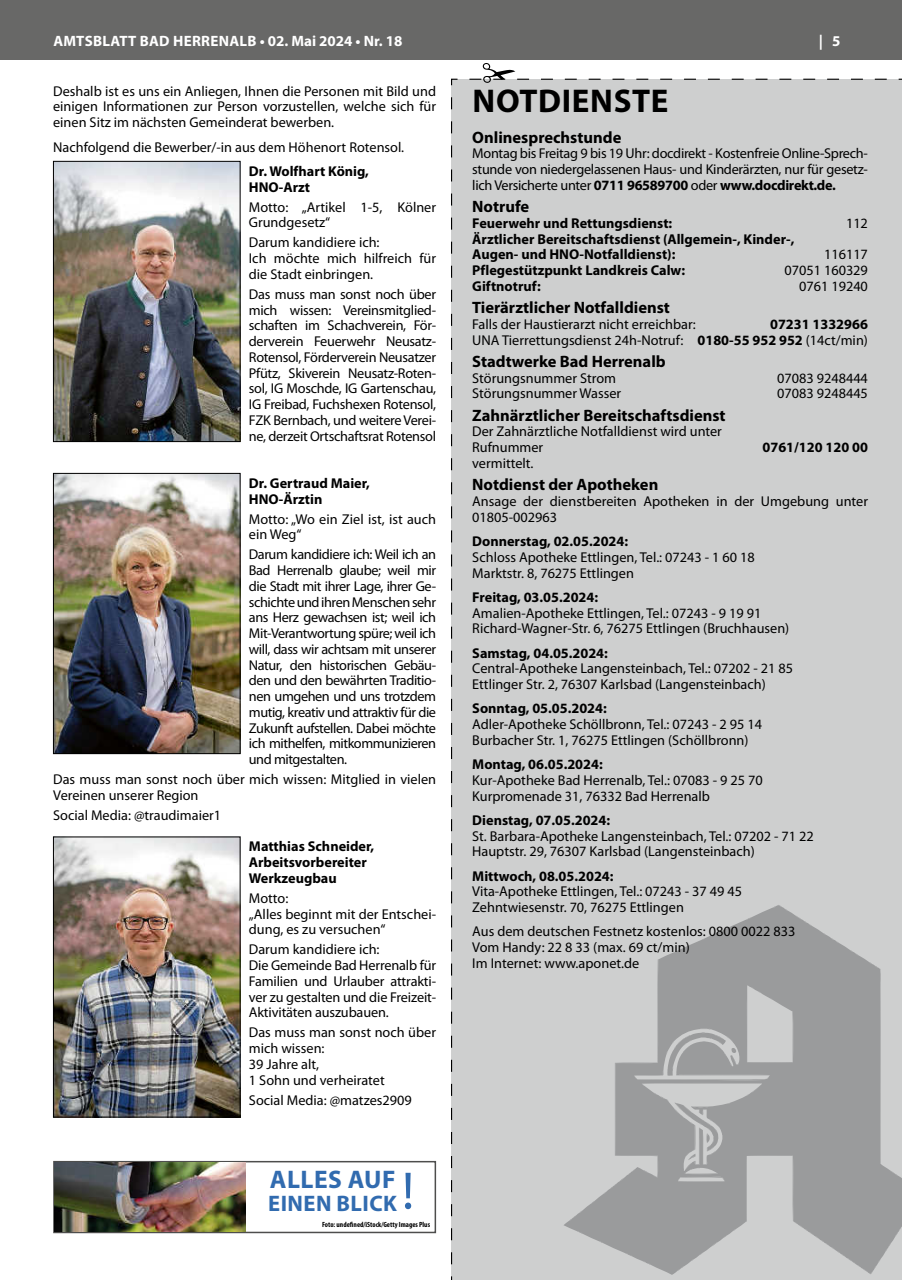
<style>
.page{position:relative;width:902px;height:1280px;background:#fff}
.page>*{position:absolute;margin:0;border:0;box-sizing:border-box;transform-origin:0 0}
.t1{font:53.1px "Myriad Pro";color:#316baf}
.t2{font:700 33px "Myriad Pro";letter-spacing:.02em;color:#000}
.t3{font:700 25.5px "Myriad Pro";letter-spacing:.02em;color:#316baf}
.t4{font:700 22.5px "Myriad Pro";letter-spacing:.02em;color:#316baf}
.t5{font:700 16.5px "Myriad Pro";color:#000}
.t6{font:700 15px "Myriad Pro";letter-spacing:.02em;color:#fff}
.t7{font:14.25px/15.8px "Myriad Pro";color:#000}
.t8{font:700 14.25px/15.8px "Myriad Pro";color:#000}
.t9{font:700 condensed 7.5px "Myriad Pro";color:#000}
.s1{font-weight:700}
</style>
<div class="page">
<div style="left:0;top:0;width:901px;height:60px;background:#686867"></div>
<img style="left:55px;top:163px;width:183px;height:277px">
<div style="left:53px;top:161px;width:187px;height:281px;border:1px solid #000"></div>
<img style="left:55px;top:475px;width:183px;height:277px">
<div style="left:53px;top:473px;width:187px;height:281px;border:1px solid #000"></div>
<img style="left:55px;top:839px;width:183px;height:276px">
<div style="left:53px;top:837px;width:187px;height:280px;border:1px solid #000"></div>
<div style="left:451px;top:78px;width:450px;height:1202px;background:#cecfcf"></div>
<svg style="left:463px;top:63px;width:423px;height:20px"></svg>
<svg style="left:563px;top:905px;width:338px;height:370px;background:#c3c4c5"></svg>
<svg style="left:572px;top:906px;width:221px;height:53px;background:#bcbdbd"></svg>
<svg style="left:568px;top:959px;width:333px;height:315px;background:#aeafb0"></svg>
<div style="left:53px;top:1161px;width:383px;height:72px;border:2px solid #4e4e4d"></div>
<img style="left:55px;top:1162px;width:190px;height:70px">
<p class="t6" style="left:53px;top:31px;width:350px">AMTSBLATT BAD HERRENALB • 02. Mai 2024 • Nr. 18</p>
<p class="t6" style="left:818px;top:31px;width:23px">| 5</p>
<p class="t7" style="left:53px;top:83px;width:384px;text-align:justify">Deshalb ist es uns ein Anliegen, Ihnen die Personen mit Bild und einigen Informationen zur Person vorzustellen, welche sich für einen Sitz im nächsten Gemeinderat bewerben.</p>
<p class="t7" style="left:53px;top:139px;width:352px">Nachfolgend die Bewerber/-in aus dem Höhenort Rotensol.</p>
<p class="t8" style="left:249px;top:163px;width:122px">Dr. Wolfhart König,<br>HNO-Arzt</p>
<p class="t7" style="left:249px;top:199px;width:189px">Motto: „Artikel 1-5, Kölner<br>Grundgesetz“</p>
<p class="t7" style="left:249px;top:234px;width:189px">Darum kandidiere ich:<br>Ich möchte mich hilfreich für die Stadt einbringen.</p>
<p class="t7" style="left:249px;top:286px;width:189px;text-align:justify">Das muss man sonst noch über mich wissen: Vereinsmitglied&shy;schaften im Schachverein, För&shy;derverein Feuerwehr Neusatz-Rotensol, Förderverein Neusatzer Pfütz, Skiverein Neusatz-Roten&shy;sol, IG Moschde, IG Gartenschau, IG Freibad, Fuchshexen Rotensol, FZK Bernbach, und weitere Verei&shy;ne, derzeit Ortschaftsrat Rotensol</p>
<p class="t8" style="left:249px;top:475px;width:123px">Dr. Gertraud Maier,<br>HNO-Ärztin</p>
<p class="t7" style="left:249px;top:511px;width:189px">Motto: „Wo ein Ziel ist, ist auch ein Weg“</p>
<p class="t7" style="left:249px;top:546px;width:189px;text-align:justify">Darum kandidiere ich: Weil ich an Bad Herrenalb glaube; weil mir die Stadt mit ihrer Lage, ihrer Ge&shy;schichte und ihren Menschen sehr ans Herz gewachsen ist; weil ich Mit-Verantwortung spüre; weil ich will, dass wir achtsam mit unserer Natur, den historischen Gebäu&shy;den und den bewährten Traditio&shy;nen umgehen und uns trotzdem mutig, kreativ und attraktiv für die Zukunft aufstellen. Dabei möchte ich mithelfen, mitkommunizieren und mitgestalten.</p>
<p class="t7" style="left:53px;top:771px;width:384px">Das muss man sonst noch über mich wissen: Mitglied in vielen<br>Vereinen unserer Region</p>
<p class="t7" style="left:53px;top:807px;width:169px">Social Media: @traudimaier1</p>
<p class="t8" style="left:249px;top:838px;width:127px">Matthias Schneider,<br>Arbeitsvorbereiter<br>Werkzeugbau</p>
<p class="t7" style="left:249px;top:890px;width:189px">Motto:<br>„Alles beginnt mit der Entschei&shy;dung, es zu versuchen“</p>
<p class="t7" style="left:249px;top:941px;width:189px">Darum kandidiere ich:<br>Die Gemeinde Bad Herrenalb für<br>Familien und Urlauber attrakti&shy;ver zu gestalten und die Freizeit-<br>Aktivitäten auszubauen.</p>
<p class="t7" style="left:249px;top:1024px;width:189px">Das muss man sonst noch über mich wissen:<br>39 Jahre alt,<br>1 Sohn und verheiratet</p>
<p class="t7" style="left:249px;top:1092px;width:164px">Social Media: @matzes2909</p>
<h2 class="t2" style="left:472px;top:79px;width:197px">NOTDIENSTE</h2>
<p class="t5" style="left:472px;top:126px;width:151px">Onlinesprechstunde</p>
<p class="t7" style="left:472px;top:146px;width:397px;text-align:justify">Montag bis Freitag 9 bis 19 Uhr: docdirekt - Kostenfreie Online-Sprech&shy;stunde von niedergelassenen Haus- und Kinderärzten, nur für gesetz&shy;lich Versicherte unter <span class="s1">0711 96589700</span> oder <span class="s1">www.docdirekt.de.</span></p>
<p class="t5" style="left:472px;top:196px;width:58px">Notrufe</p>
<p class="t8" style="left:472px;top:215px;width:201px">Feuerwehr und Rettungsdienst:</p>
<p class="t7" style="left:845px;top:215px;width:23px">112</p>
<p class="t8" style="left:472px;top:231px;width:323px">Ärztlicher Bereitschaftsdienst (Allgemein-, Kinder-,<br>Augen- und HNO-Notfalldienst):</p>
<p class="t7" style="left:824px;top:247px;width:45px">116117</p>
<p class="t8" style="left:472px;top:262px;width:214px">Pflegestützpunkt Landkreis Calw:</p>
<p class="t7" style="left:784px;top:262px;width:85px">07051 160329</p>
<p class="t8" style="left:472px;top:278px;width:70px">Giftnotruf:</p>
<p class="t7" style="left:799px;top:278px;width:70px">0761 19240</p>
<p class="t5" style="left:472px;top:297px;width:199px">Tierärztlicher Notfalldienst</p>
<p class="t7" style="left:472px;top:316px;width:225px">Falls der Haustierarzt nicht erreichbar:</p>
<p class="t7" style="left:472px;top:316px;width:397px;text-align:right"><span class="s1">07231 1332966<br></span>UNA Tierrettungsdienst 24h-Notruf: <span class="s1">0180-55 952 952</span> (14ct/min)</p>
<p class="t5" style="left:472px;top:351px;width:195px">Stadtwerke Bad Herrenalb</p>
<p class="t7" style="left:472px;top:370px;width:145px">Störungsnummer Strom</p>
<p class="t7" style="left:777px;top:370px;width:92px">07083 9248444</p>
<p class="t7" style="left:472px;top:386px;width:150px">Störungsnummer Wasser</p>
<p class="t7" style="left:777px;top:386px;width:92px">07083 9248445</p>
<p class="t5" style="left:472px;top:404px;width:255px">Zahnärztlicher Bereitschaftsdienst</p>
<p class="t7" style="left:472px;top:424px;width:251px">Der Zahnärztliche Notfalldienst wird unter<br>Rufnummer</p>
<p class="t8" style="left:762px;top:439px;width:107px">0761/120 120 00</p>
<p class="t7" style="left:472px;top:455px;width:63px">vermittelt.</p>
<p class="t5" style="left:472px;top:474px;width:187px">Notdienst der Apotheken</p>
<p class="t7" style="left:472px;top:493px;width:397px">Ansage der dienstbereiten Apotheken in der Umgebung unter<br>01805-002963</p>
<p class="t8" style="left:472px;top:533px;width:157px">Donnerstag, 02.05.2024:</p>
<p class="t7" style="left:472px;top:549px;width:284px">Schloss Apotheke Ettlingen, Tel.: 07243 - 1 60 18<br>Marktstr. 8, 76275 Ettlingen</p>
<p class="t8" style="left:472px;top:589px;width:127px">Freitag, 03.05.2024:</p>
<p class="t7" style="left:472px;top:605px;width:318px">Amalien-Apotheke Ettlingen, Tel.: 07243 - 9 19 91<br>Richard-Wagner-Str. 6, 76275 Ettlingen (Bruchhausen)</p>
<p class="t8" style="left:472px;top:644px;width:137px">Samstag, 04.05.2024:</p>
<p class="t7" style="left:472px;top:660px;width:322px">Central-Apotheke Langensteinbach, Tel.: 07202 - 21 85<br>Ettlinger Str. 2, 76307 Karlsbad (Langensteinbach)</p>
<p class="t8" style="left:472px;top:700px;width:136px">Sonntag, 05.05.2024:</p>
<p class="t7" style="left:472px;top:716px;width:291px">Adler-Apotheke Schöllbronn, Tel.: 07243 - 2 95 14<br>Burbacher Str. 1, 76275 Ettlingen (Schöllbronn)</p>
<p class="t8" style="left:472px;top:756px;width:132px">Montag, 06.05.2024:</p>
<p class="t7" style="left:472px;top:772px;width:292px">Kur-Apotheke Bad Herrenalb, Tel.: 07083 - 9 25 70<br>Kurpromenade 31, 76332 Bad Herrenalb</p>
<p class="t8" style="left:472px;top:812px;width:139px">Dienstag, 07.05.2024:</p>
<p class="t7" style="left:472px;top:828px;width:343px">St. Barbara-Apotheke Langensteinbach, Tel.: 07202 - 71 22<br>Hauptstr. 29, 76307 Karlsbad (Langensteinbach)</p>
<p class="t8" style="left:472px;top:867px;width:143px">Mittwoch, 08.05.2024:</p>
<p class="t7" style="left:472px;top:883px;width:271px">Vita-Apotheke Ettlingen, Tel.: 07243 - 37 49 45<br>Zehntwiesenstr. 70, 76275 Ettlingen</p>
<p class="t7" style="left:472px;top:923px;width:324px">Aus dem deutschen Festnetz kostenlos: 0800 0022 833<br>Vom Handy: 22 8 33 (max. 69 ct/min)<br>Im Internet: www.aponet.de</p>
<h3 class="t3" style="left:270px;top:1163px;width:127px">ALLES AUF</h3>
<h3 class="t4" style="left:268px;top:1188px;width:130px">EINEN BLICK</h3>
<h1 class="t1" style="left:402px;top:1158px;width:14px">!</h1>
<p class="t9" style="left:322px;top:1220px;width:109px">Foto: undefined/iStock/Getty Images Plus</p>
</div>
